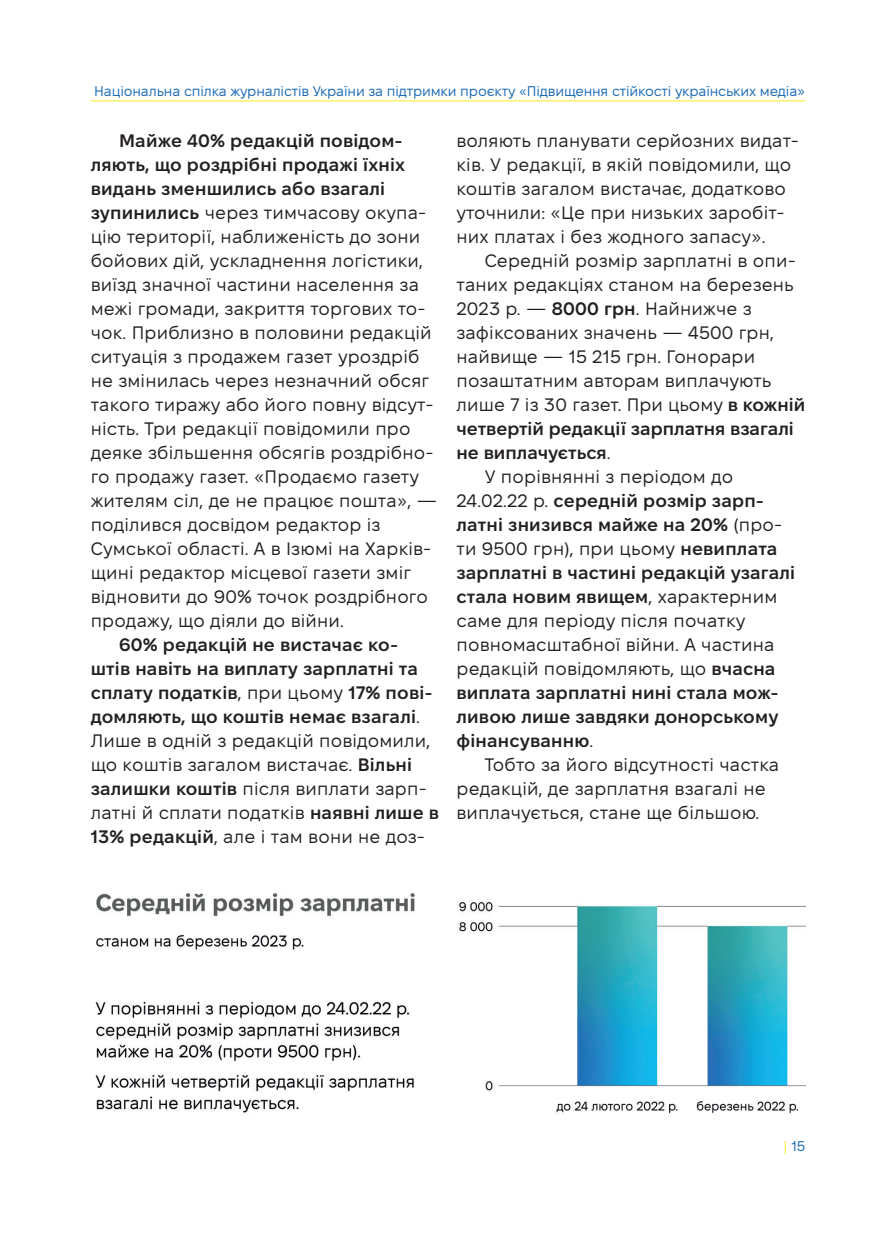
<style>
.page{position:relative;width:896px;height:1248px;background:#fff}
.page>*{position:absolute;margin:0;border:0;box-sizing:border-box;transform-origin:0 0}
.Main_text{font:18px/24px "Mac Paw Fixel Display";letter-spacing:.01em;color:#231f20}
.Main_text-2{font:600 18px/24px "Mac Paw Fixel Display";letter-spacing:.01em;color:#231f20}
.t1{font:14px "Mac Paw Fixel Display";letter-spacing:-.01em;color:#1768b4}
.s1{font-weight:600}
.s2{font-weight:400}
.s3{color:#faea1b}
</style>
<div class="page">
<hr style="left:91px;top:100px;width:714px;height:1px;background:#faea1b">
<img style="left:95px;top:893px;width:710px;height:221px">
<p class="t1" style="left:94px;top:83px;width:712px">Національна спілка журналістів України за підтримки проєкту «Підвищення стійкості українських медіа»</p>
<p class="Main_text" style="left:91px;top:128px;width:348px;text-indent:28px"><span class="s1">Майже 40% редакцій повідом&shy;ляють, що роздрібні продажі їхніх видань зменшились або взагалі зупинились</span> через тимчасову окупа&shy;цію території, наближеність до зони бойових дій, ускладнення логістики, виїзд значної частини населення за межі громади, закриття торгових то&shy;чок. Приблизно в половини редакцій ситуація з продажем газет уроздріб не змінилась через незначний обсяг такого тиражу або його повну відсут&shy;ність. Три редакції повідомили про деяке збільшення обсягів роздрібно&shy;го продажу газет. «Продаємо газету жителям сіл, де не працює пошта», — поділився досвідом редактор із Сумської області. А в Ізюмі на Харків&shy;щині редактор місцевої газети зміг відновити до 90% точок роздрібного продажу, що діяли до війни.</p>
<p class="Main_text-2" style="left:91px;top:632px;width:350px;text-indent:28px">60% редакцій не вистачає ко&shy;штів навіть на виплату зарплатні та сплату податків<span class="s2">, при цьому</span> 17% пові&shy;домляють, що коштів немає взагалі<span class="s2">.<br>Лише в одній з редакцій повідомили, що коштів загалом вистачає.</span> Вільні залишки коштів <span class="s2">після виплати зарп&shy;латні й сплати податків</span> наявні лише в 13% редакцій<span class="s2">, але і там вони не доз-</span></p>
<p class="Main_text" style="left:456px;top:128px;width:344px">воляють планувати серйозних видат&shy;ків. У редакції, в якій повідомили, що коштів загалом вистачає, додатково уточнили: «Це при низьких заробіт&shy;них платах і без жодного запасу».</p>
<p class="Main_text" style="left:456px;top:248px;width:350px;text-indent:28px">Середній розмір зарплатні в опи&shy;таних редакціях станом на березень<br>2023 р. — <span class="s1">8000 грн</span>. Найнижче з зафіксованих значень — 4500 грн, найвище — 15 215 грн. Гонорари позаштатним авторам виплачують лише 7 із 30 газет. При цьому <span class="s1">в кожній четвертій редакції зарплатня взагалі не виплачується</span>.</p>
<p class="Main_text-2" style="left:456px;top:464px;width:340px;text-indent:28px"><span class="s2">У порівнянні з періодом до<br>24.02.22 р.</span> середній розмір зарп&shy;латні знизився майже на 20% <span class="s2">(про&shy;ти 9500 грн), при цьому</span> невиплата зарплатні в частині редакцій узагалі стала новим явищем<span class="s2">, характерним саме для періоду після початку повномасштабної війни. А частина редакцій повідомляють, що</span> вчасна виплата зарплатні нині стала мож&shy;ливою лише завдяки донорському фінансуванню<span class="s2">.</span></p>
<p class="Main_text" style="left:456px;top:752px;width:324px;text-indent:28px">Тобто за його відсутності частка редакцій, де зарплатня взагалі не виплачується, стане ще більшою.</p>
<p class="t1" style="left:784px;top:1138px;width:23px"><span class="s3">|</span> 15</p>
</div>
